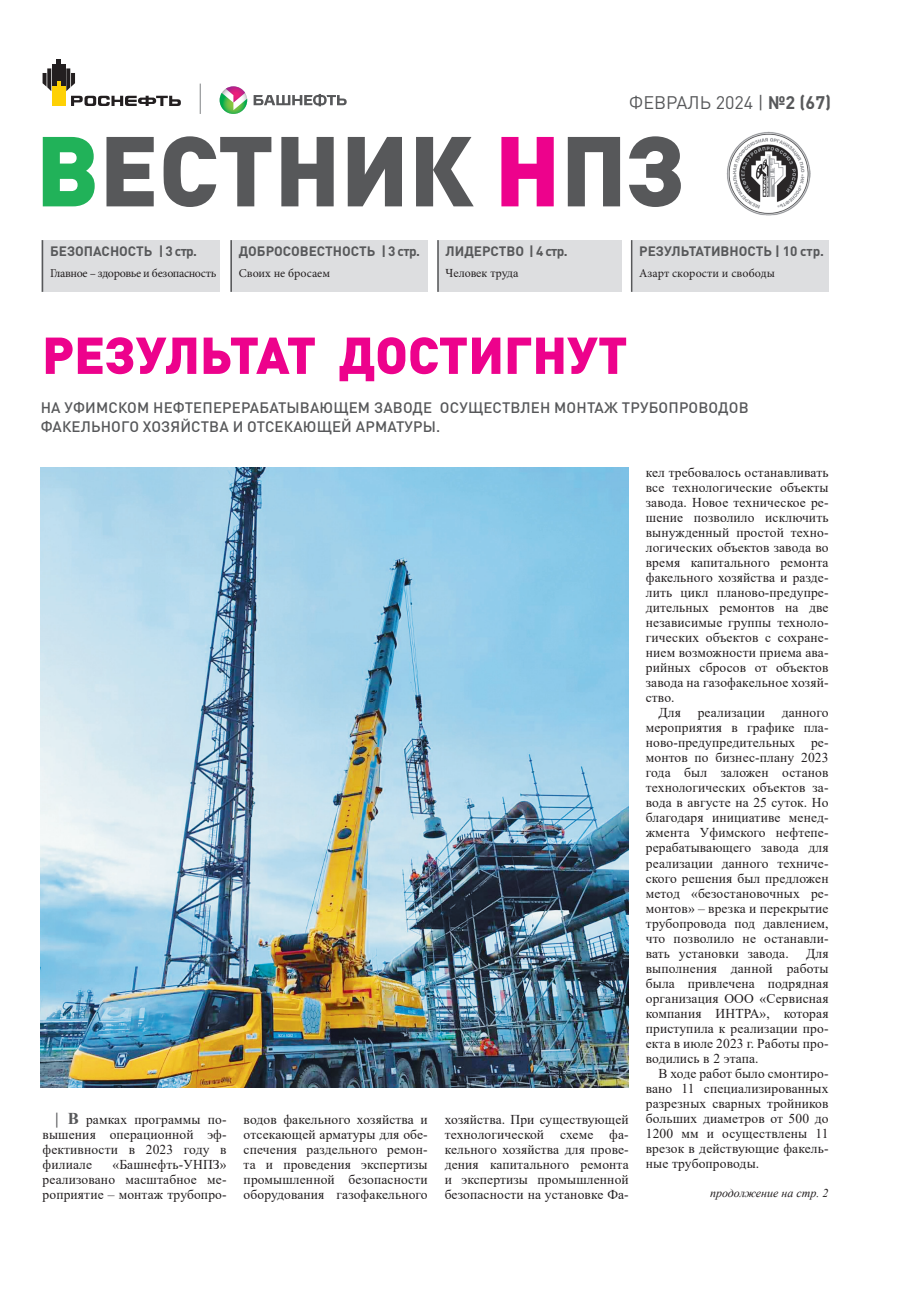
<style>
.page{position:relative;width:915px;height:1306px;background:#fff}
.page>*{position:absolute;margin:0;border:0;box-sizing:border-box;transform-origin:0 0}
.t1{font:900 97.5px "DIN Pro";color:#57585a}
.ЗАГОЛОВОК{font:900 51px "DIN Pro";color:#ed028c}
.t2{font:18px "DIN Pro";color:#57585a}
._1_абзац{font:500 15px/19.5px "DIN Pro";letter-spacing:.01em;color:#57585a}
.текст{font:13.5px/15px "Times New Roman";letter-spacing:.01em;color:#231f20;text-align:justify}
.подзаголовок{font:700 13.5px "DIN Pro";color:#57585a}
.t3{font:12px "Minion Pro";letter-spacing:-.01em;color:#231f20}
.t4{font:12px "Minion Pro";letter-spacing:-.03em;color:#231f20}
.текст-2{font:italic 12px "Times New Roman";color:#231f20}
.текст-3{font:12px "Times New Roman";color:#231f20}
.s1{font-weight:700}
.s2{color:#21b259}
.s3{color:#ed028c}
.s4{font-weight:700;font-size:16.5px;color:#57585a}
</style>
<div class="page">
<img style="left:726px;top:132px;width:83px;height:83px">
<div style="left:437px;top:240px;width:184px;height:52px;background:#dddee0"></div>
<hr style="left:437px;top:240px;width:1px;height:52px;background:#57585a">
<div style="left:42px;top:240px;width:178px;height:52px;background:#dddee0"></div>
<hr style="left:42px;top:240px;width:1px;height:52px;background:#57585a">
<div style="left:630px;top:240px;width:198px;height:52px;background:#dddee0"></div>
<hr style="left:630px;top:240px;width:2px;height:52px;background:#57585a">
<div style="left:230px;top:240px;width:198px;height:52px;background:#dddee0"></div>
<hr style="left:230px;top:240px;width:2px;height:52px;background:#57585a">
<svg style="left:219px;top:86px;width:28px;height:28px"></svg>
<svg style="left:253px;top:94px;width:93px;height:12px"></svg>
<hr style="left:52px;top:86px;width:4px;height:20px;background:#fed105">
<hr style="left:57px;top:82px;width:4px;height:24px;background:#fed105">
<hr style="left:61px;top:86px;width:4px;height:20px;background:#fed105">
<svg style="left:43px;top:68px;width:8px;height:23px"></svg>
<hr style="left:52px;top:64px;width:4px;height:21px;background:#231f20">
<hr style="left:57px;top:60px;width:4px;height:21px;background:#231f20">
<hr style="left:61px;top:64px;width:4px;height:21px;background:#231f20">
<svg style="left:66px;top:68px;width:115px;height:38px"></svg>
<hr style="left:200px;top:84px;width:1px;height:30px;background:#808285">
<img style="left:41px;top:468px;width:587px;height:619px">
<p class="t2" style="left:629px;top:91px;width:203px">ФЕВРАЛЬ 2024 | <span class="s1">№2 (67)</span></p>
<p class="t1" style="left:36px;top:105px;width:651px"><span class="s2">В</span>ЕСТНИК <span class="s3">Н</span>ПЗ</p>
<p class="подзаголовок" style="left:50px;top:242px;width:149px">БЕЗОПАСНОСТЬ | 3 стр.</p>
<p class="t4" style="left:50px;top:265px;width:168px">Главное – здоровье и безопасность</p>
<p class="подзаголовок" style="left:239px;top:242px;width:183px">ДОБРОСОВЕСТНОСТЬ | 3 стр.</p>
<p class="t3" style="left:239px;top:265px;width:93px">Своих не бросаем</p>
<p class="подзаголовок" style="left:445px;top:242px;width:124px">ЛИДЕРСТВО | 4 стр.</p>
<p class="текст-3" style="left:445px;top:264px;width:74px">Человек труда</p>
<p class="подзаголовок" style="left:639px;top:242px;width:186px">РЕЗУЛЬТАТИВНОСТЬ | 10 стр.</p>
<p class="t3" style="left:639px;top:265px;width:137px">Азарт скорости и свободы</p>
<p class="ЗАГОЛОВОК" style="left:42px;top:321px;width:587px">РЕЗУЛЬТАТ ДОСТИГНУТ</p>
<p class="_1_абзац" style="left:41px;top:397px;width:709px">НА УФИМСКОМ НЕФТЕПЕРЕРАБАТЫВАЮЩЕМ ЗАВОДЕ ОСУЩЕСТВЛЕН МОНТАЖ ТРУБОПРОВОДОВ<br>ФАКЕЛЬНОГО ХОЗЯЙСТВА И ОТСЕКАЮЩЕЙ АРМАТУРЫ.</p>
<p class="текст" style="left:43px;top:1111px;width:185px;text-indent:13px"><span class="s4">| В</span> рамках программы по&shy;вышения операционной эф&shy;фективности в 2023 году в филиале</p>
<p class="текст" style="left:43px;top:1156px;width:185px;text-indent:70px">«Башнефть-УНПЗ» реализовано масштабное ме&shy;роприятие – монтаж трубопро-</p>
<p class="текст" style="left:243px;top:1111px;width:185px">водов факельного хозяйства и отсекающей арматуры для обе&shy;спечения раздельного ремон&shy;та и проведения экспертизы промышленной безопасности оборудования газофакельного</p>
<p class="текст" style="left:444px;top:1111px;width:185px">хозяйства. При существующей технологической схеме фа&shy;кельного хозяйства для прове&shy;дения капитального ремонта и экспертизы промышленной безопасности на установке Фа-</p>
<p class="текст" style="left:645px;top:465px;width:184px">кел требовалось останавливать все технологические объекты завода. Новое техническое ре&shy;шение позволило исключить вынужденный простой техно&shy;логических объектов завода во время капитального ремонта факельного хозяйства и разде&shy;лить цикл планово-предупре&shy;дительных ремонтов на две независимые группы техноло&shy;гических объектов с сохране&shy;нием возможности приема ава&shy;рийных сбросов от объектов завода на газофакельное хозяй&shy;ство.</p>
<p class="текст" style="left:645px;top:705px;width:184px;text-indent:13px">Для реализации данного мероприятия в графике пла&shy;ново-предупредительных ре&shy;монтов по бизнес-плану 2023 года был заложен останов технологических объектов за&shy;вода в августе на 25 суток. Но благодаря инициативе менед&shy;жмента Уфимского нефтепе&shy;рерабатывающего завода для реализации данного техниче&shy;ского решения был предложен метод «безостановочных ре&shy;монтов» – врезка и перекрытие трубопровода под давлением, что позволило не останавли&shy;вать установки завода.</p>
<p class="текст" style="left:645px;top:945px;width:184px;text-indent:160px">Для выполнения данной работы была привлечена подрядная организация ООО «Сервисная компания ИНТРА», которая приступила к реализации про&shy;екта в июле 2023 г. Работы про&shy;водились в 2 этапа.</p>
<p class="текст" style="left:645px;top:1065px;width:184px;text-indent:13px">В ходе работ было смонтиро&shy;вано 11 специализированных разрезных сварных тройников больших диаметров от 500 до 1200 мм и осуществлены 11 врезок в действующие факель&shy;ные трубопроводы.</p>
<p class="текст-2" style="left:709px;top:1184px;width:120px">продолжение на стр. 2</p>
</div>
